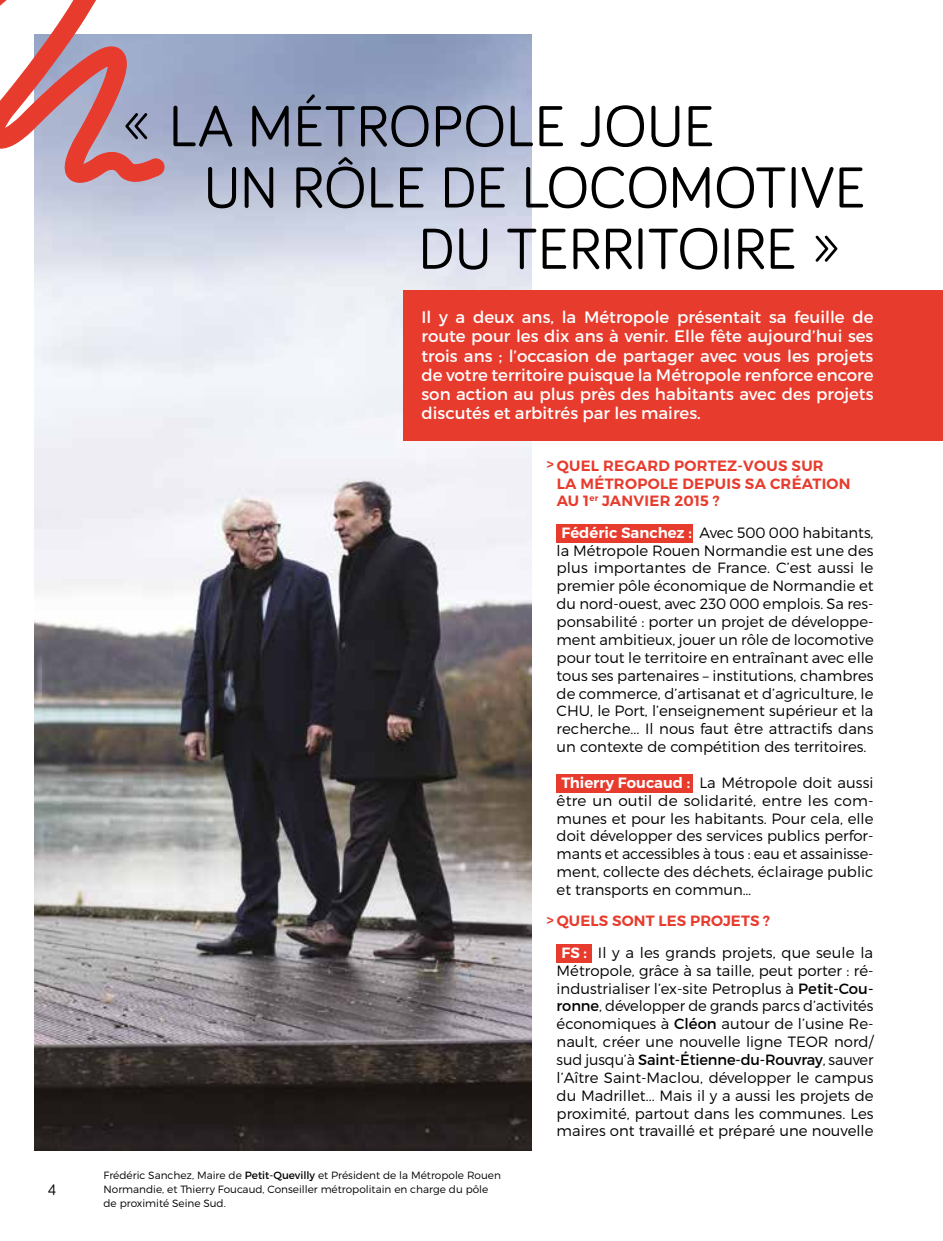
<style>
.page{position:relative;width:943px;height:1241px;background:#fff}
.page>*{position:absolute;margin:0;border:0;box-sizing:border-box;transform-origin:0 0}
.t1{font:59.5px "Bariol";color:#000}
.t2{font:16.62px/19.2px "Montserrat";color:#fff;text-align:justify}
.t3{font:15.75px "Bariol";color:#000}
.t4{font:300 14.88px/17.8px "Montserrat";color:#000;text-align:center}
.t5{font:600 14.88px/17.8px "Montserrat";letter-spacing:.02em;color:#e73b2d}
.t6{font:300 10.5px/14px "Montserrat";color:#000}
.s1{font-size:14px}
.s2{font-weight:600;color:#fff}
.s3{font-weight:400}
</style>
<div class="page">
<img style="left:35px;top:35px;width:496px;height:1115px">
<div style="left:403px;top:290px;width:540px;height:150px;background:#e73b2d"></div>
<div style="left:556px;top:524px;width:137px;height:18px;background:#e73b2d"></div>
<div style="left:556px;top:774px;width:137px;height:18px;background:#e73b2d"></div>
<div style="left:556px;top:943px;width:36px;height:19px;background:#e73b2d"></div>
<svg style="left:0;top:0;width:167px;height:254px"></svg>
<p class="t3" style="left:48px;top:1178px;width:10px">4</p>
<h1 class="t1" style="left:121px;top:86px;width:595px">« LA MÉTROPOLE JOUE</h1>
<h1 class="t1" style="left:203px;top:147px;width:663px">UN RÔLE DE LOCOMOTIVE</h1>
<h1 class="t1" style="left:418px;top:208px;width:425px">DU TERRITOIRE »</h1>
<p class="t2" style="left:421px;top:307px;width:453px">Il y a deux ans, la Métropole présentait sa feuille de route pour les dix ans à venir. Elle fête aujourd’hui ses trois ans ; l’occasion de partager avec vous les projets de votre territoire puisque la Métropole renforce encore son action au plus près des habitants avec des projets discutés et arbitrés par les maires.</p>
<p class="t5" style="left:547px;top:456px;width:278px"><span class="s1">&gt;</span> QUEL REGARD PORTEZ-VOUS SUR</p>
<p class="t5" style="left:556px;top:474px;width:295px">LA MÉTROPOLE DEPUIS SA CRÉATION<br>AU 1<sup>er</sup> JANVIER 2015 ?</p>
<p class="t4" style="left:556px;top:523px;width:318px"><span class="s2">Fédéric Sanchez :</span> Avec 500 000 habitants, la Métropole Rouen Normandie est une des plus importantes de France. C’est aussi le premier pôle économique de Normandie et du nord-ouest, avec 230 000 emplois. Sa res&shy;ponsabilité : porter un projet de développe&shy;ment ambitieux, jouer un rôle de locomotive pour tout le territoire en entraînant avec elle tous ses partenaires – institutions, chambres de commerce, d’artisanat et d’agriculture, le CHU, le Port, l’enseignement supérieur et la recherche... Il nous faut être attractifs dans un contexte de compétition des territoires.</p>
<p class="t4" style="left:556px;top:773px;width:318px;text-align:justify;text-indent:5px"><span class="s2">Thierry Foucaud :</span> La Métropole doit aussi être un outil de solidarité, entre les com&shy;munes et pour les habitants. Pour cela, elle doit développer des services publics perfor&shy;mants et accessibles à tous : eau et assainisse&shy;ment, collecte des déchets, éclairage public et transports en commun…</p>
<p class="t5" style="left:547px;top:912px;width:225px"><span class="s1">&gt;</span> QUELS SONT LES PROJETS ?</p>
<p class="t6" style="left:103px;top:1167px;width:399px">Frédéric Sanchez, Maire de <span class="s3">Petit-Quevilly</span> et Président de la Métropole Rouen<br>Normandie, et Thierry Foucaud, Conseiller métropolitain en charge du pôle de proximité Seine Sud.</p>
<p class="t4" style="left:556px;top:943px;width:318px"><span class="s2">FS :</span> Il y a les grands projets, que seule la Métropole, grâce à sa taille, peut porter : ré&shy;industrialiser l’ex-site Petroplus à <span class="s3">Petit-Cou&shy;ronne</span>, développer de grands parcs d’activités économiques à <span class="s3">Cléon</span> autour de l’usine Re&shy;nault, créer une nouvelle ligne TEOR nord/ sud jusqu’à <span class="s3">Saint-Étienne-du-Rouvray</span>, sauver l’Aître Saint-Maclou, développer le campus du Madrillet... Mais il y a aussi les projets de proximité, partout dans les communes. Les maires ont travaillé et préparé une nouvelle</p>
</div>
